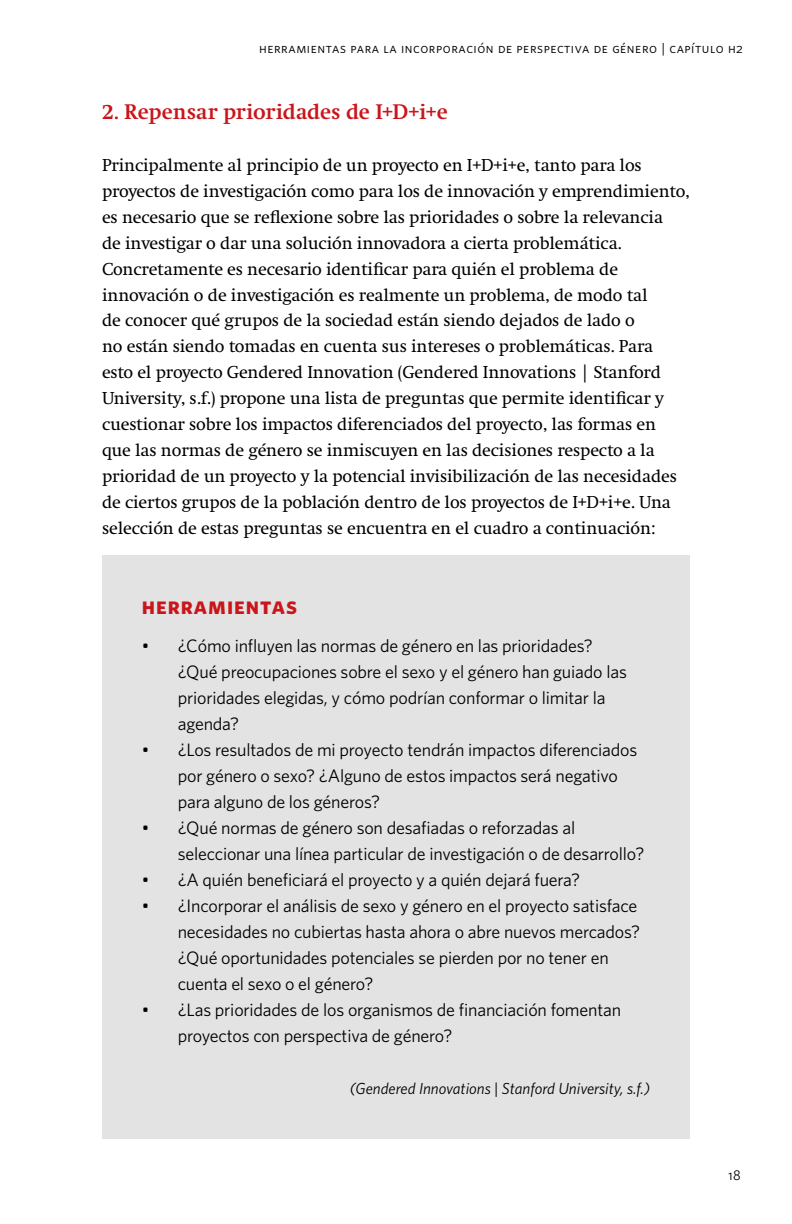
<style>
.page{position:relative;width:792px;height:1224px;background:#fff}
.page>*{position:absolute;margin:0;border:0;box-sizing:border-box;transform-origin:0 0}
.t1{font:24px "Whitney Bold SC";letter-spacing:.04em;color:#ca151a}
.t2{font:700 22px "Swift";letter-spacing:-.005em;color:#ca151a}
.t3{font:18px/26px "Swift";letter-spacing:-.01em;color:#000}
.t4{font:18px/26px "Whitney";letter-spacing:-.01em;color:#000}
.t5{font:italic 16px "Whitney";color:#000}
.t6{font:14px "Whitney Book SC";letter-spacing:.04em;color:#000}
</style>
<div class="page">
<div style="left:102px;top:556px;width:588px;height:583px;background:#e3e3e3"></div>
<p class="t6" style="left:259px;top:40px;width:485px">herramientas para la incorporación de perspectiva de género | capítulo h2</p>
<p class="t2" style="left:102px;top:99px;width:347px">2. Repensar prioridades de I+D+i+e</p>
<p class="t3" style="left:102px;top:152px;width:589px">Principalmente al principio de un proyecto en I+D+i+e, tanto para los proyectos de investigación como para los de innovación y emprendimiento, es necesario que se reflexione sobre las prioridades o sobre la relevancia<br>de investigar o dar una solución innovadora a cierta problemática.<br>Concretamente es necesario identificar para quién el problema de innovación o de investigación es realmente un problema, de modo tal<br>de conocer qué grupos de la sociedad están siendo dejados de lado o<br>no están siendo tomadas en cuenta sus intereses o problemáticas. Para<br>esto el proyecto Gendered Innovation (Gendered Innovations | Stanford University, s.f.) propone una lista de preguntas que permite identificar y cuestionar sobre los impactos diferenciados del proyecto, las formas en<br>que las normas de género se inmiscuyen en las decisiones respecto a la prioridad de un proyecto y la potencial invisibilización de las necesidades de ciertos grupos de la población dentro de los proyectos de I+D+i+e. Una selección de estas preguntas se encuentra en el cuadro a continuación:</p>
<h1 class="t1" style="left:142px;top:592px;width:157px">herramientas</h1>
<p class="t4" style="left:178px;top:632px;width:451px;text-indent:-36px">• ¿Cómo influyen las normas de género en las prioridades? ¿Qué preocupaciones sobre el sexo y el género han guiado las prioridades elegidas, y cómo podrían conformar o limitar la agenda?</p>
<p class="t4" style="left:178px;top:736px;width:461px;text-indent:-36px">• ¿Los resultados de mi proyecto tendrán impactos diferenciados por género o sexo? ¿Alguno de estos impactos será negativo para alguno de los géneros?</p>
<p class="t4" style="left:178px;top:814px;width:468px;text-indent:-36px">• ¿Qué normas de género son desafiadas o reforzadas al seleccionar una línea particular de investigación o de desarrollo?</p>
<p class="t4" style="left:142px;top:866px;width:440px">• ¿A quién beneficiará el proyecto y a quién dejará fuera?</p>
<p class="t4" style="left:178px;top:892px;width:464px;text-indent:-36px">• ¿Incorporar el análisis de sexo y género en el proyecto satisface necesidades no cubiertas hasta ahora o abre nuevos mercados? ¿Qué oportunidades potenciales se pierden por no tener en cuenta el sexo o el género?</p>
<p class="t4" style="left:178px;top:996px;width:445px;text-indent:-36px">• ¿Las prioridades de los organismos de financiación fomentan proyectos con perspectiva de género?</p>
<p class="t5" style="left:350px;top:1079px;width:302px">(Gendered Innovations | Stanford University, s.f.)</p>
<p class="t6" style="left:728px;top:1167px;width:14px">18</p>
</div>
